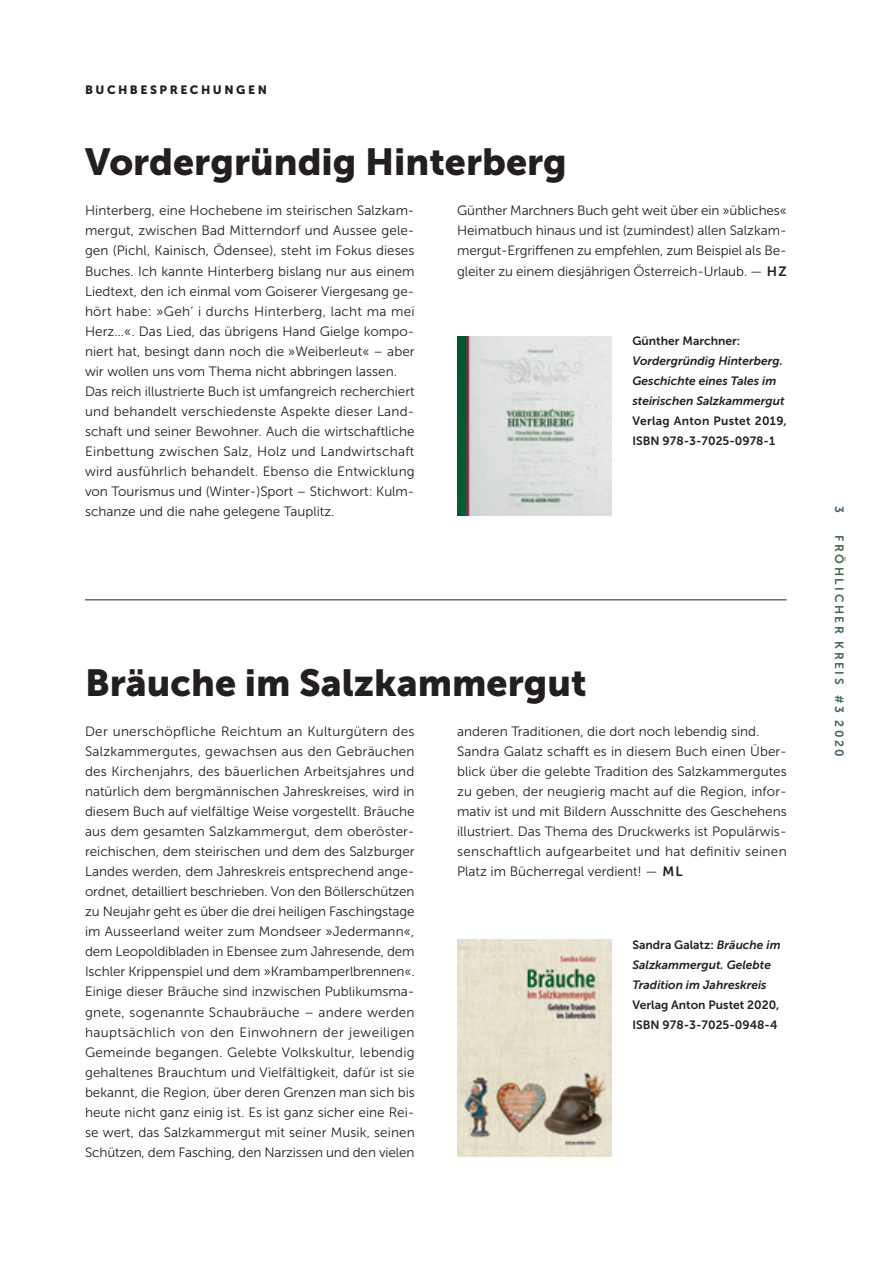
<style>
.page{position:relative;width:893px;height:1263px;background:#fff}
.page>*{position:absolute;margin:0;border:0;box-sizing:border-box;transform-origin:0 0}
.headline_25_28{font:37.5px "Museo Sans 900";color:#231f20}
.fliesstext_block{font:13.5px/20px "Museo Sans 300";color:#231f20;text-align:justify}
.fliesstext_block-2{font:italic 12px/20px "Museo Sans 700";color:#231f20}
.fliesstext_block-3{font:12px/20px "Museo Sans 700";letter-spacing:.025em;color:#231f20}
.fliesstext_block-4{font:12px/20.1px "Museo Sans 700";color:#231f20}
.t1{font:12px "Museo Sans 700";letter-spacing:.21em;color:#41664e}
.kategorie{font:12px "Museo Sans 900";letter-spacing:.21em;color:#231f20}
.s1{font-family:"Museo Sans 700"}
.s2{font-style:normal}
</style>
<div class="page">
<hr style="left:85px;top:600px;width:702px;height:1px;background:#231f20">
<img style="left:457px;top:336px;width:154px;height:180px">
<img style="left:457px;top:939px;width:154px;height:218px">
<p class="kategorie" style="left:85px;top:83px;width:184px">BUCHBESPRECHUNGEN</p>
<p class="headline_25_28" style="left:85px;top:141px;width:483px">Vordergründig Hinterberg</p>
<p class="fliesstext_block" style="left:85px;top:201px;width:331px">Hinterberg, eine Hochebene im steirischen Salzkam&shy;mergut, zwischen Bad Mitterndorf und Aussee gele&shy;gen (Pichl, Kainisch, Ödensee), steht im Fokus dieses Buches. Ich kannte Hinterberg bislang nur aus einem Liedtext, den ich einmal vom Goiserer Viergesang ge&shy;hört habe: »Geh‘ i durchs Hinterberg, lacht ma mei Herz…«. Das Lied, das übrigens Hand Gielge kompo&shy;niert hat, besingt dann noch die »Weiberleut« – aber wir wollen uns vom Thema nicht abbringen lassen.</p>
<p class="fliesstext_block" style="left:85px;top:381px;width:331px">Das reich illustrierte Buch ist umfangreich recherchiert und behandelt verschiedenste Aspekte dieser Land&shy;schaft und seiner Bewohner. Auch die wirtschaftliche Einbettung zwischen Salz, Holz und Landwirtschaft wird ausführlich behandelt. Ebenso die Entwicklung von Tourismus und (Winter-)Sport – Stichwort: Kulm&shy;schanze und die nahe gelegene Tauplitz.</p>
<p class="fliesstext_block" style="left:457px;top:201px;width:331px">Günther Marchners Buch geht weit über ein »übliches« Heimatbuch hinaus und ist (zumindest) allen Salzkam&shy;mergut-Ergriffenen zu empfehlen, zum Beispiel als Be&shy;gleiter zu einem diesjährigen Österreich-Urlaub. — <span class="s1">HZ</span></p>
<p class="fliesstext_block-2" style="left:632px;top:331px;width:153px"><span class="s2">Günther Marchner:<br></span>Vordergründig Hinterberg.<br>Geschichte eines Tales im steirischen Salzkammergut</p>
<p class="fliesstext_block-3" style="left:632px;top:411px;width:156px">Verlag Anton Pustet 2019,<br>ISBN 978-3-7025-0978-1</p>
<p class="headline_25_28" style="left:85px;top:662px;width:503px">Bräuche im Salzkammergut</p>
<p class="fliesstext_block" style="left:85px;top:722px;width:331px">Der unerschöpfliche Reichtum an Kulturgütern des Salzkammergutes, gewachsen aus den Gebräuchen des Kirchenjahrs, des bäuerlichen Arbeitsjahres und natürlich dem bergmännischen Jahreskreises, wird in diesem Buch auf vielfältige Weise vorgestellt. Bräuche aus dem gesamten Salzkammergut, dem oberöster&shy;reichischen, dem steirischen und dem des Salzburger Landes werden, dem Jahreskreis entsprechend ange&shy;ordnet, detailliert beschrieben. Von den Böllerschützen zu Neujahr geht es über die drei heiligen Faschingstage im Ausseerland weiter zum Mondseer »Jedermann«, dem Leopoldibladen in Ebensee zum Jahresende, dem Ischler Krippenspiel und dem »Krambamperlbrennen«.<br>Einige dieser Bräuche sind inzwischen Publikumsma&shy;gnete, sogenannte Schaubräuche – andere werden hauptsächlich von den Einwohnern der jeweiligen Gemeinde begangen. Gelebte Volkskultur, lebendig gehaltenes Brauchtum und Vielfältigkeit, dafür ist sie bekannt, die Region, über deren Grenzen man sich bis heute nicht ganz einig ist. Es ist ganz sicher eine Rei&shy;se wert, das Salzkammergut mit seiner Musik, seinen Schützen, dem Fasching, den Narzissen und den vielen</p>
<p class="fliesstext_block" style="left:457px;top:722px;width:304px">anderen Traditionen, die dort noch lebendig sind.</p>
<p class="fliesstext_block" style="left:457px;top:742px;width:331px">Sandra Galatz schafft es in diesem Buch einen Über&shy;blick über die gelebte Tradition des Salzkammergutes zu geben, der neugierig macht auf die Region, infor&shy;mativ ist und mit Bildern Ausschnitte des Geschehens illustriert. Das Thema des Druckwerks ist Populärwis&shy;senschaftlich aufgearbeitet und hat definitiv seinen Platz im Bücherregal verdient! — <span class="s1">ML</span></p>
<p class="fliesstext_block-2" style="left:632px;top:934px;width:150px"><span class="s2">Sandra Galatz:</span> Bräuche im<br>Salzkammergut. Gelebte<br>Tradition im Jahreskreis</p>
<p class="fliesstext_block-4" style="left:632px;top:994px;width:148px">Verlag Anton Pustet 2020,<br>ISBN 978-3-7025-0948-4</p>
<p class="t1" style="left:846px;top:506px;width:8px;rotate:90deg">3</p>
<p class="t1" style="left:846px;top:535px;width:223px;rotate:90deg">FRÖHLICHER KREIS #3 2020</p>
</div>
